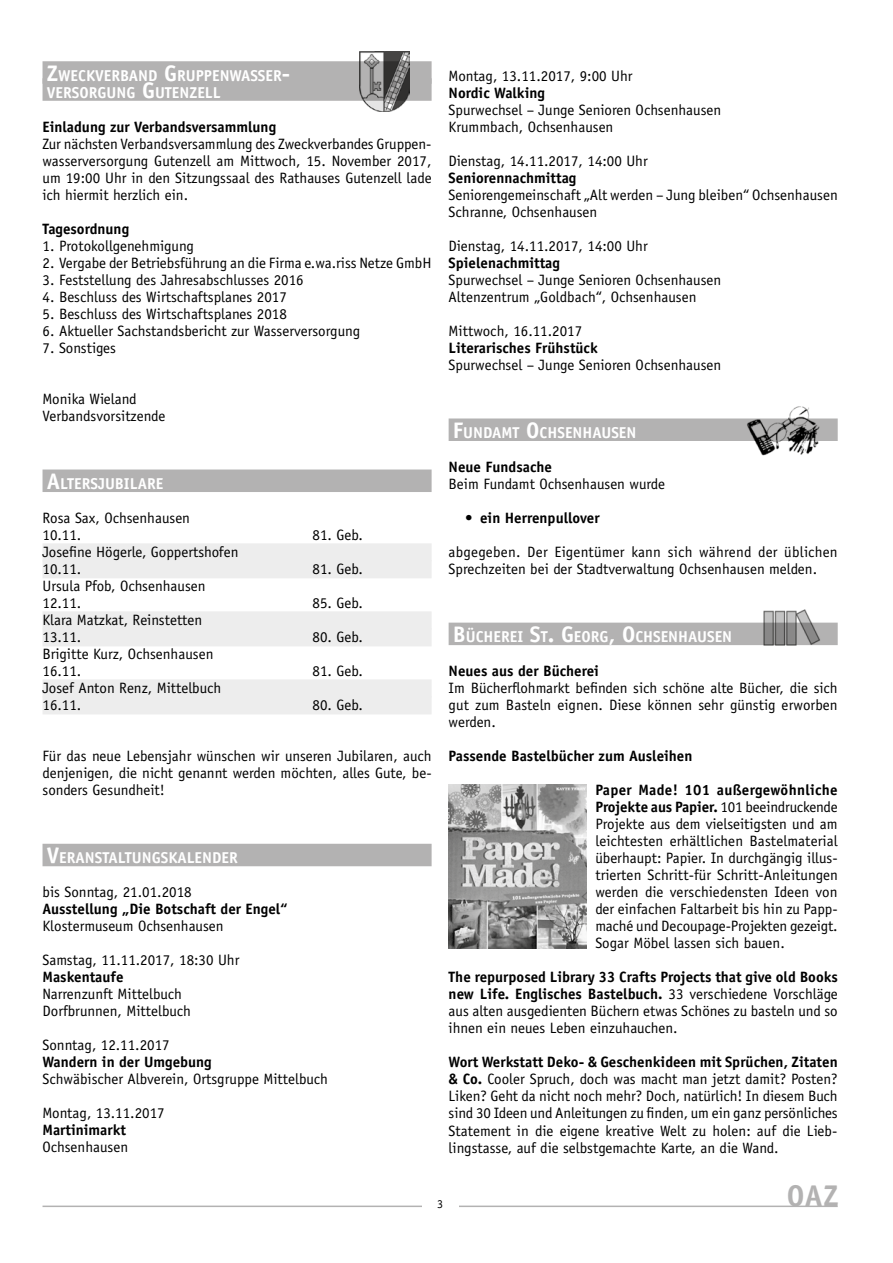
<style>
.page{position:relative;width:893px;height:1263px;background:#fff}
.page>*{position:absolute;margin:0;border:0;box-sizing:border-box;transform-origin:0 0}
.t1{font:700 30px "Officina Sans";color:#b3b2b2}
.t2{font:700 15.75px "Officina Sans";color:#fff}
.t3{font:15px/17px "Officina Sans";color:#000}
.t4{font:700 15px "Officina Sans";color:#000}
.t5{font:12px "Officina Sans";color:#000}
.s1{font-size:22.5px}
.s2{font-weight:700}
</style>
<div class="page">
<hr style="left:43px;top:1205px;width:795px;height:2px;background:#b3b2b2">
<div style="left:422px;top:1198px;width:36px;height:22px;background:#fff"></div>
<div style="left:449px;top:418px;width:389px;height:23px;background:#b3b2b2"></div>
<div style="left:449px;top:623px;width:389px;height:22px;background:#b3b2b2"></div>
<img style="left:745px;top:406px;width:77px;height:50px">
<img style="left:759px;top:609px;width:63px;height:37px">
<div style="left:43px;top:61px;width:389px;height:23px;background:#b3b2b2"></div>
<div style="left:43px;top:78px;width:389px;height:23px;background:#b3b2b2"></div>
<div style="left:43px;top:469px;width:389px;height:23px;background:#b3b2b2"></div>
<div style="left:43px;top:543px;width:389px;height:18px;background:#ededed"></div>
<div style="left:43px;top:560px;width:389px;height:18px;background:#ededed"></div>
<div style="left:43px;top:611px;width:389px;height:18px;background:#ededed"></div>
<div style="left:43px;top:628px;width:389px;height:18px;background:#ededed"></div>
<div style="left:43px;top:679px;width:389px;height:18px;background:#ededed"></div>
<div style="left:43px;top:696px;width:389px;height:18px;background:#ededed"></div>
<div style="left:43px;top:844px;width:389px;height:22px;background:#b3b2b2"></div>
<img style="left:359px;top:51px;width:51px;height:61px">
<img style="left:449px;top:784px;width:138px;height:164px">
<p class="t2" style="left:47px;top:66px;width:184px"><span class="s1">Z</span>WECKVERBAN D <span class="s1">G</span>RUPPENWA</p>
<p class="t2" style="left:250px;top:66px;width:41px">SSER<span class="s1">-</span></p>
<p class="t2" style="left:47px;top:83px;width:175px">VERSORGUNG <span class="s1">G</span>UTENZELL</p>
<p class="t4" style="left:43px;top:117px;width:235px">Einladung zur Verbandsversammlung</p>
<p class="t3" style="left:43px;top:135px;width:391px;text-align:justify">Zur nächsten Verbandsversammlung des Zweckverbandes Gruppen&shy;wasserversorgung Gutenzell am Mittwoch, 15. November 2017, um 19:00 Uhr in den Sitzungssaal des Rathauses Gutenzell lade ich hiermit herzlich ein.</p>
<p class="t4" style="left:43px;top:219px;width:88px">Tagesordnung</p>
<p class="t3" style="left:43px;top:237px;width:153px">1. Protokollgenehmigung</p>
<p class="t3" style="left:43px;top:254px;width:390px">2. Vergabe der Betriebsführung an die Firma e.wa.riss Netze GmbH</p>
<p class="t3" style="left:43px;top:271px;width:263px">3. Feststellung des Jahresabschlusses 2016</p>
<p class="t3" style="left:43px;top:288px;width:246px">4. Beschluss des Wirtschaftsplanes 2017</p>
<p class="t3" style="left:43px;top:305px;width:246px">5. Beschluss des Wirtschaftsplanes 2018</p>
<p class="t3" style="left:43px;top:322px;width:319px">6. Aktueller Sachstandsbericht zur Wasserversorgung</p>
<p class="t3" style="left:43px;top:339px;width:75px">7. Sonstiges</p>
<p class="t3" style="left:43px;top:390px;width:124px">Monika Wieland<br>Verbandsvorsitzende</p>
<p class="t2" style="left:47px;top:474px;width:118px"><span class="s1">A</span>LTERSJUBILARE</p>
<p class="t3" style="left:43px;top:509px;width:149px">Rosa Sax, Ochsenhausen<br>10.11.</p>
<p class="t3" style="left:43px;top:544px;width:197px">Josefine Högerle, Goppertshofen<br>10.11.</p>
<p class="t3" style="left:43px;top:578px;width:165px">Ursula Pfob, Ochsenhausen<br>12.11.</p>
<p class="t3" style="left:43px;top:612px;width:161px">Klara Matzkat, Reinstetten<br>13.11.</p>
<p class="t3" style="left:43px;top:646px;width:172px">Brigitte Kurz, Ochsenhausen<br>16.11.</p>
<p class="t3" style="left:313px;top:526px;width:52px">81. Geb.</p>
<p class="t3" style="left:313px;top:561px;width:52px">81. Geb.</p>
<p class="t3" style="left:313px;top:595px;width:52px">85. Geb.</p>
<p class="t3" style="left:313px;top:629px;width:52px">80. Geb.</p>
<p class="t3" style="left:313px;top:663px;width:52px">81. Geb.</p>
<p class="t3" style="left:43px;top:680px;width:180px">Josef Anton Renz, Mittelbuch<br>16.11.</p>
<p class="t3" style="left:313px;top:697px;width:52px">80. Geb.</p>
<p class="t3" style="left:43px;top:748px;width:391px;text-align:justify">Für das neue Lebensjahr wünschen wir unseren Jubilaren, auch denjenigen, die nicht genannt werden möchten, alles Gute, be&shy;sonders Gesundheit!</p>
<p class="t2" style="left:47px;top:848px;width:193px"><span class="s1">V</span>ERANSTALTUNGSKALEN DER</p>
<p class="t3" style="left:43px;top:884px;width:151px">bis Sonntag, 21.01.2018</p>
<p class="t4" style="left:43px;top:900px;width:247px">Ausstellung „Die Botschaft der Engel“</p>
<p class="t3" style="left:43px;top:918px;width:183px">Klostermuseum Ochsenhausen</p>
<p class="t3" style="left:43px;top:952px;width:198px">Samstag, 11.11.2017, 18:30 Uhr</p>
<p class="t4" style="left:43px;top:968px;width:83px">Maskentaufe</p>
<p class="t3" style="left:43px;top:986px;width:150px">Narrenzunft Mittelbuch<br>Dorfbrunnen, Mittelbuch</p>
<p class="t3" style="left:43px;top:1037px;width:129px">Sonntag, 12.11.2017</p>
<p class="t4" style="left:43px;top:1053px;width:171px">Wandern in der Umgebung</p>
<p class="t3" style="left:43px;top:1071px;width:287px">Schwäbischer Albverein, Ortsgruppe Mittelbuch</p>
<p class="t3" style="left:43px;top:1105px;width:124px">Montag, 13.11.2017</p>
<p class="t4" style="left:43px;top:1121px;width:85px">Martinimarkt</p>
<p class="t3" style="left:43px;top:1139px;width:87px">Ochsenhausen</p>
<p class="t3" style="left:449px;top:67px;width:185px">Montag, 13.11.2017, 9:00 Uhr</p>
<p class="t4" style="left:449px;top:83px;width:98px">Nordic Walking</p>
<p class="t3" style="left:449px;top:101px;width:274px">Spurwechsel – Junge Senioren Ochsenhausen<br>Krummbach, Ochsenhausen</p>
<p class="t3" style="left:449px;top:152px;width:201px">Dienstag, 14.11.2017, 14:00 Uhr</p>
<p class="t4" style="left:449px;top:168px;width:129px">Seniorennachmittag</p>
<p class="t3" style="left:449px;top:186px;width:391px">Seniorengemeinschaft „Alt werden – Jung bleiben“ Ochsenhausen<br>Schranne, Ochsenhausen</p>
<p class="t3" style="left:449px;top:237px;width:201px">Dienstag, 14.11.2017, 14:00 Uhr</p>
<p class="t4" style="left:449px;top:253px;width:113px">Spielenachmittag</p>
<p class="t3" style="left:449px;top:271px;width:274px">Spurwechsel – Junge Senioren Ochsenhausen<br>Altenzentrum „Goldbach“, Ochsenhausen</p>
<p class="t3" style="left:449px;top:322px;width:135px">Mittwoch, 16.11.2017</p>
<p class="t4" style="left:449px;top:338px;width:151px">Literarisches Frühstück</p>
<p class="t3" style="left:449px;top:356px;width:274px">Spurwechsel – Junge Senioren Ochsenhausen</p>
<p class="t2" style="left:453px;top:423px;width:182px"><span class="s1">F</span>UN DAMT <span class="s1">O</span>CHSEN HAUSEN</p>
<p class="t4" style="left:449px;top:458px;width:105px">Neue Fundsache</p>
<p class="t3" style="left:449px;top:475px;width:218px">Beim Fundamt Ochsenhausen wurde</p>
<p class="t4" style="left:465px;top:509px;width:136px">• ein Herrenpullover</p>
<p class="t3" style="left:449px;top:544px;width:391px">abgegeben. Der Eigentümer kann sich während der üblichen<br>Sprechzeiten bei der Stadtverwaltung Ochsenhausen melden.</p>
<p class="t2" style="left:453px;top:627px;width:278px"><span class="s1">B</span>ÜCHEREI <span class="s1">S</span>T<span class="s1">. G</span>EORG<span class="s1">, O</span>CHSEN HAUSEN</p>
<p class="t4" style="left:449px;top:662px;width:152px">Neues aus der Bücherei</p>
<p class="t3" style="left:449px;top:680px;width:391px;text-align:justify">Im Bücherflohmarkt befinden sich schöne alte Bücher, die sich gut zum Basteln eignen. Diese können sehr günstig erworben werden.</p>
<p class="t4" style="left:449px;top:747px;width:245px">Passende Bastelbücher zum Ausleihen</p>
<p class="t3" style="left:595px;top:782px;width:244px;text-align:justify"><span class="s2">Paper Made! 101 außergewöhnliche Projekte aus Papier.</span> 101 beeindruckende Projekte aus dem vielseitigsten und am leichtesten erhältlichen Bastelmaterial überhaupt: Papier. In durchgängig illus&shy;trierten Schritt-für Schritt-Anleitungen werden die verschiedensten Ideen von der einfachen Faltarbeit bis hin zu Papp&shy;maché und Decoupage-Projekten gezeigt.<br>Sogar Möbel lassen sich bauen.</p>
<p class="t3" style="left:449px;top:969px;width:391px;text-align:justify"><span class="s2">The repurposed Library 33 Crafts Projects that give old Books new Life. Englisches Bastelbuch.</span> 33 verschiedene Vorschläge aus alten ausgedienten Büchern etwas Schönes zu basteln und so ihnen ein neues Leben einzuhauchen.</p>
<p class="t3" style="left:449px;top:1054px;width:391px;text-align:justify"><span class="s2">Wort Werkstatt Deko- &amp; Geschenkideen mit Sprüchen, Zitaten &amp; Co.</span> Cooler Spruch, doch was macht man jetzt damit? Posten?<br>Liken? Geht da nicht noch mehr? Doch, natürlich! In diesem Buch sind 30 Ideen und Anleitungen zu finden, um ein ganz persönliches Statement in die eigene kreative Welt zu holen: auf die Lieb&shy;lingstasse, auf die selbstgemachte Karte, an die Wand.</p>
<p class="t5" style="left:437px;top:1196px;width:7px">3</p>
<h1 class="t1" style="left:787px;top:1177px;width:53px">OAZ</h1>
</div>
